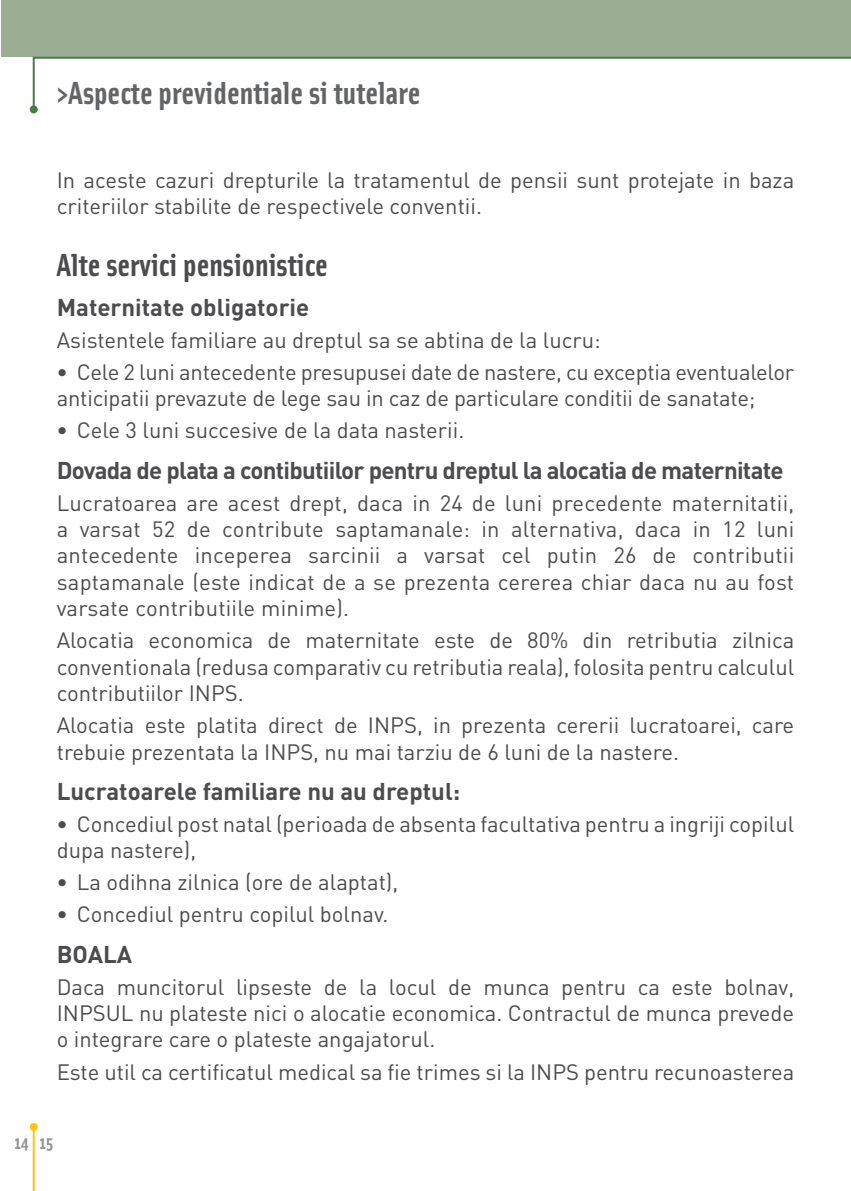
<style>
.page{position:relative;width:851px;height:1191px;background:#fff}
.page>*{position:absolute;margin:0;border:0;box-sizing:border-box;transform-origin:0 0}
.t1{font:32px "Solex Bold Lining";color:#636466}
.t2{font:32px "Solex Bold Lining";color:#4c4c4e}
.t3{font:700 24px "DIN";letter-spacing:-.03em;color:#4c4c4e}
.t4{font:700 24px "DIN";color:#4c4c4e}
.t5{font:22px/26.4px "DIN";color:#4c4c4e}
.t6{font:700 18px "Solex";color:#939497}
.s1{font-weight:700}
</style>
<div class="page">
<div style="left:1px;top:1px;width:849px;height:56px;background:#9bad93"></div>
<svg style="left:32px;top:56px;width:818px;height:49px"></svg>
<div style="left:30px;top:105px;width:8px;height:8px;background:#487a4a;border-radius:50%"></div>
<hr style="left:33px;top:1127px;width:2px;height:64px;background:#ffc20d">
<div style="left:30px;top:1123px;width:8px;height:8px;background:#ffc20d;border-radius:50%"></div>
<h1 class="t1" style="left:57px;top:81px;width:365px">&gt;Aspecte previdentiale si tutelare</h1>
<p class="t5" style="left:57px;top:169px;width:739px">In aceste cazuri drepturile la tratamentul de pensii sunt protejate in baza criteriilor stabilite de respectivele conventii.</p>
<h1 class="t2" style="left:57px;top:253px;width:273px">Alte servici pensionistice</h1>
<p class="t4" style="left:57px;top:298px;width:254px">Maternitate obligatorie</p>
<p class="t5" style="left:57px;top:329px;width:545px">Asistentele familiare au dreptul sa se abtina de la lucru:</p>
<p class="t5" style="left:57px;top:361px;width:738px"><span class="s1">•</span> Cele 2 luni antecedente presupusei date de nastere, cu exceptia eventualelor anticipatii prevazute de lege sau in caz de particulare conditii de sanatate;</p>
<p class="t5" style="left:57px;top:420px;width:409px"><span class="s1">•</span> Cele 3 luni succesive de la data nasterii.</p>
<p class="t3" style="left:57px;top:461px;width:728px">Dovada de plata a contibutiilor pentru dreptul la alocatia de maternitate</p>
<p class="t5" style="left:57px;top:492px;width:739px;text-align:justify">Lucratoarea are acest drept, daca in 24 de luni precedente maternitatii, a varsat 52 de contribute saptamanale: in alternativa, daca in 12 luni antecedente inceperea sarcinii a varsat cel putin 26 de contributii saptamanale (este indicat de a se prezenta cererea chiar daca nu au fost varsate contributiile minime).</p>
<p class="t5" style="left:57px;top:629px;width:739px;text-align:justify">Alocatia economica de maternitate este de 80% din retributia zilnica conventionala (redusa comparativ cu retributia reala), folosita pentru calculul contributiilor INPS.</p>
<p class="t5" style="left:57px;top:714px;width:738px">Alocatia este platita direct de INPS, in prezenta cererii lucratoarei, care trebuie prezentata la INPS, nu mai tarziu de 6 luni de la nastere.</p>
<p class="t4" style="left:57px;top:782px;width:405px">Lucratoarele familiare nu au dreptul:</p>
<p class="t5" style="left:57px;top:813px;width:739px"><span class="s1">•</span> Concediul post natal (perioada de absenta facultativa pentru a ingriji copilul dupa nastere),</p>
<p class="t5" style="left:57px;top:871px;width:343px"><span class="s1">•</span> La odihna zilnica (ore de alaptat),</p>
<p class="t5" style="left:57px;top:903px;width:333px"><span class="s1">•</span> Concediul pentru copilul bolnav.</p>
<p class="t3" style="left:57px;top:945px;width:77px">BOALA</p>
<p class="t5" style="left:57px;top:976px;width:739px;text-align:justify">Daca muncitorul lipseste de la locul de munca pentru ca este bolnav, INPSUL nu plateste nici o alocatie economica. Contractul de munca prevede o integrare care o plateste angajatorul.</p>
<p class="t5" style="left:57px;top:1061px;width:738px">Este util ca certificatul medical sa fie trimes si la INPS pentru recunoasterea</p>
<p class="t6" style="left:15px;top:1136px;width:40px">14 15</p>
</div>
